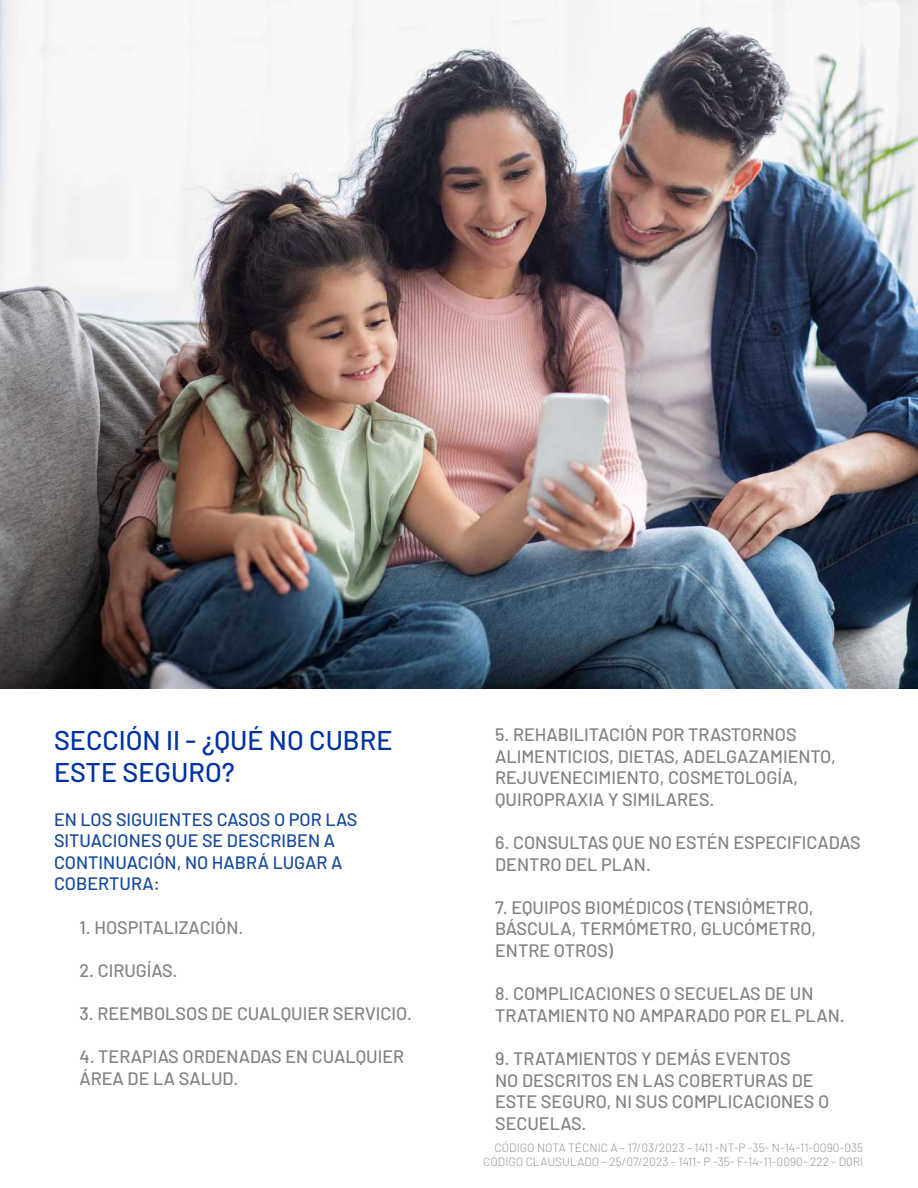
<style>
.page{position:relative;width:918px;height:1188px;background:#fff}
.page>*{position:absolute;margin:0;border:0;box-sizing:border-box;transform-origin:0 0}
.t1{font:500 27px/32.4px "Barlow";color:#0033a1}
.t2{font:500 18px/21.6px "Barlow";color:#808384}
.t3{font:500 18px/21.6px "Barlow";color:#14499d}
.t4{font:300 12px/14.4px "Barlow";color:#939598;text-align:right}
</style>
<div class="page">
<img style="left:0;top:0;width:918px;height:689px">
<h1 class="t1" style="left:54px;top:722px;width:340px">SECCIÓN II - ¿QUÉ NO CUBRE<br>ESTE SEGURO?</h1>
<p class="t3" style="left:54px;top:807px;width:305px">EN LOS SIGUIENTES CASOS O POR LAS<br>SITUACIONES QUE SE DESCRIBEN A<br>CONTINUACIÓN, NO HABRÁ LUGAR A<br>COBERTURA:</p>
<p class="t2" style="left:80px;top:915px;width:166px">1. HOSPITALIZACIÓN.</p>
<p class="t2" style="left:80px;top:958px;width:100px">2. CIRUGÍAS.</p>
<p class="t2" style="left:80px;top:1001px;width:334px">3. REEMBOLSOS DE CUALQUIER SERVICIO.</p>
<p class="t2" style="left:80px;top:1045px;width:326px">4. TERAPIAS ORDENADAS EN CUALQUIER<br>ÁREA DE LA SALUD.</p>
<p class="t2" style="left:495px;top:722px;width:342px">5. REHABILITACIÓN POR TRASTORNOS ALIMENTICIOS, DIETAS, ADELGAZAMIENTO, REJUVENECIMIENTO, COSMETOLOGÍA, QUIROPRAXIA Y SIMILARES.</p>
<p class="t2" style="left:495px;top:830px;width:367px">6. CONSULTAS QUE NO ESTÉN ESPECIFICADAS<br>DENTRO DEL PLAN.</p>
<p class="t2" style="left:495px;top:895px;width:323px">7. EQUIPOS BIOMÉDICOS (TENSIÓMETRO,<br>BÁSCULA, TERMÓMETRO, GLUCÓMETRO,<br>ENTRE OTROS)</p>
<p class="t2" style="left:495px;top:982px;width:351px">8. COMPLICACIONES O SECUELAS DE UN<br>TRATAMIENTO NO AMPARADO POR EL PLAN.</p>
<p class="t2" style="left:495px;top:1046px;width:336px">9. TRATAMIENTOS Y DEMÁS EVENTOS<br>NO DESCRITOS EN LAS COBERTURAS DE<br>ESTE SEGURO, NI SUS COMPLICACIONES O<br>SECUELAS.</p>
<p class="t4" style="left:483px;top:1139px;width:382px">CÓDIGO NOTA TÉCNIC A – 17/03/2023 – 1411 -NT-P -35- N-14-11-0090-035<br>CÓDIGO CLAUSULADO – 25/07/2023 – 1411- P -35- F-14-11-0090- 222 - D0RI</p>
</div>
